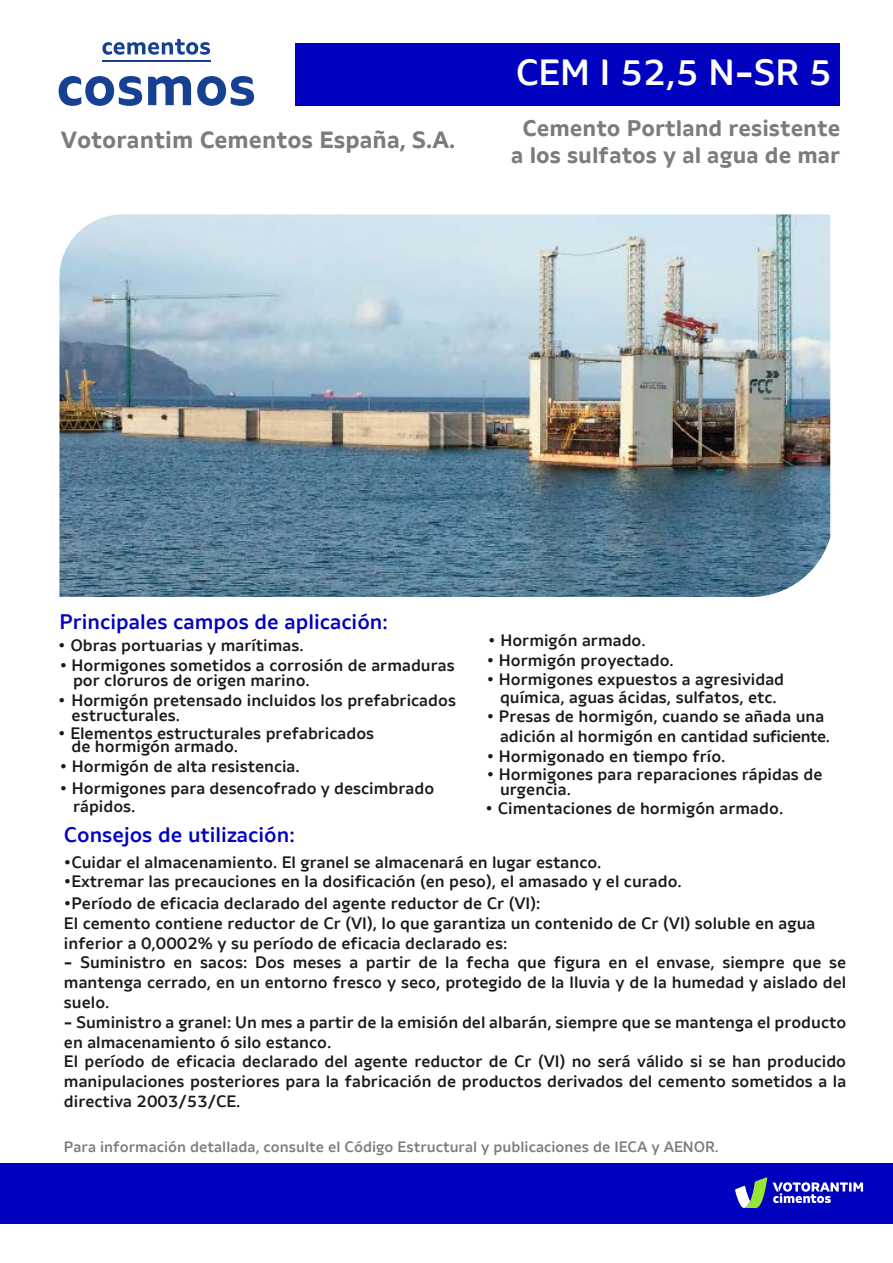
<style>
.page{position:relative;width:893px;height:1263px;background:#fff}
.page>*{position:absolute;margin:0;border:0;box-sizing:border-box;transform-origin:0 0}
.t1{font:500 36.3px "Votorantim Sans";color:#fff}
.t2{font:700 23.4px "Votorantim Sans";color:#7b7c7e}
.t3{font:700 22.5px/27px "Votorantim Sans";color:#7b7c7e;text-align:center}
.t4{font:500 21px "Votorantim Sans";color:#0000bf}
.t5{font:500 16.5px/19.8px "Votorantim Sans";color:#1b181c}
.t6{font:500 15px "Votorantim Sans";color:#7b7c7e}
</style>
<div class="page">
<img style="left:59px;top:214px;width:771px;height:383px">
<div style="left:295px;top:44px;width:544px;height:62px;background:#0000bf"></div>
<div style="left:0;top:1163px;width:893px;height:61px;background:#0000bf"></div>
<svg style="left:773px;top:1182px;width:90px;height:21px"></svg>
<svg style="left:735px;top:1177px;width:32px;height:32px"></svg>
<svg style="left:59px;top:76px;width:83px;height:30px"></svg>
<svg style="left:148px;top:76px;width:43px;height:29px"></svg>
<svg style="left:197px;top:76px;width:57px;height:30px"></svg>
<hr style="left:102px;top:60px;width:109px;height:1px;background:#164193">
<svg style="left:102px;top:39px;width:108px;height:16px"></svg>
<h1 class="t1" style="left:516px;top:51px;width:318px">CEM I 52,5 N-SR 5</h1>
<h2 class="t2" style="left:61px;top:126px;width:396px">Votorantim Cementos España, S.A.</h2>
<h3 class="t3" style="left:511px;top:115px;width:331px">Cemento Portland resistente a los sulfatos y al agua de mar</h3>
<p class="t4" style="left:59px;top:609px;width:330px">Principales campos de aplicación:</p>
<p class="t5" style="left:58px;top:635px;width:247px">• Obras portuarias y marítimas.</p>
<p class="t5" style="left:73px;top:658px;width:383px;line-height:15px;text-indent:-13px">• Hormigones sometidos a corrosión de armaduras por cloruros de origen marino.</p>
<p class="t5" style="left:72px;top:692px;width:386px;line-height:15px;text-indent:-13px">• Hormigón pretensado incluidos los prefabricados estructurales.</p>
<p class="t5" style="left:72px;top:726px;width:304px;line-height:13.5px;text-indent:-13px">• Elementos estructurales prefabricados de hormigón armado.</p>
<p class="t5" style="left:60px;top:756px;width:242px">• Hormigón de alta resistencia.</p>
<p class="t5" style="left:73px;top:779px;width:363px;line-height:18px;text-indent:-13px">• Hormigones para desencofrado y descimbrado rápidos.</p>
<p class="t5" style="left:488px;top:630px;width:159px">• Hormigón armado.</p>
<p class="t5" style="left:487px;top:650px;width:189px">• Hormigón proyectado.</p>
<p class="t5" style="left:487px;top:670px;width:299px;line-height:18px;text-align:center">• Hormigones expuestos a agresividad química, aguas ácidas, sulfatos, etc.</p>
<p class="t5" style="left:500px;top:706px;width:332px;text-indent:-13px">• Presas de hormigón, cuando se añada una adición al hormigón en cantidad suficiente.</p>
<p class="t5" style="left:487px;top:746px;width:240px">• Hormigonado en tiempo frío.</p>
<p class="t5" style="left:500px;top:767px;width:324px;line-height:15px;text-indent:-13px">• Hormigones para reparaciones rápidas de urgencia.</p>
<p class="t5" style="left:486px;top:798px;width:299px">• Cimentaciones de hormigón armado.</p>
<p class="t4" style="left:64px;top:822px;width:232px">Consejos de utilización:</p>
<p class="t5" style="left:64px;top:852px;width:539px">•Cuidar el almacenamiento. El granel se almacenará en lugar estanco.</p>
<p class="t5" style="left:64px;top:872px;width:619px">•Extremar las precauciones en la dosificación (en peso), el amasado y el curado.</p>
<p class="t5" style="left:64px;top:893px;width:753px">•Período de eficacia declarado del agente reductor de Cr (VI):<br>El cemento contiene reductor de Cr (VI), lo que garantiza un contenido de Cr (VI) soluble en agua inferior a 0,0002% y su período de eficacia declarado es:</p>
<p class="t5" style="left:64px;top:953px;width:784px;text-align:justify">- Suministro en sacos: Dos meses a partir de la fecha que figura en el envase, siempre que se mantenga cerrado, en un entorno fresco y seco, protegido de la lluvia y de la humedad y aislado del suelo.</p>
<p class="t5" style="left:64px;top:1012px;width:784px">- Suministro a granel: Un mes a partir de la emisión del albarán, siempre que se mantenga el producto en almacenamiento ó silo estanco.<br>El período de eficacia declarado del agente reductor de Cr (VI) no será válido si se han producido manipulaciones posteriores para la fabricación de productos derivados del cemento sometidos a la directiva 2003/53/CE.</p>
<p class="t6" style="left:64px;top:1138px;width:656px">Para información detallada, consulte el Código Estructural y publicaciones de IECA y AENOR.</p>
</div>
